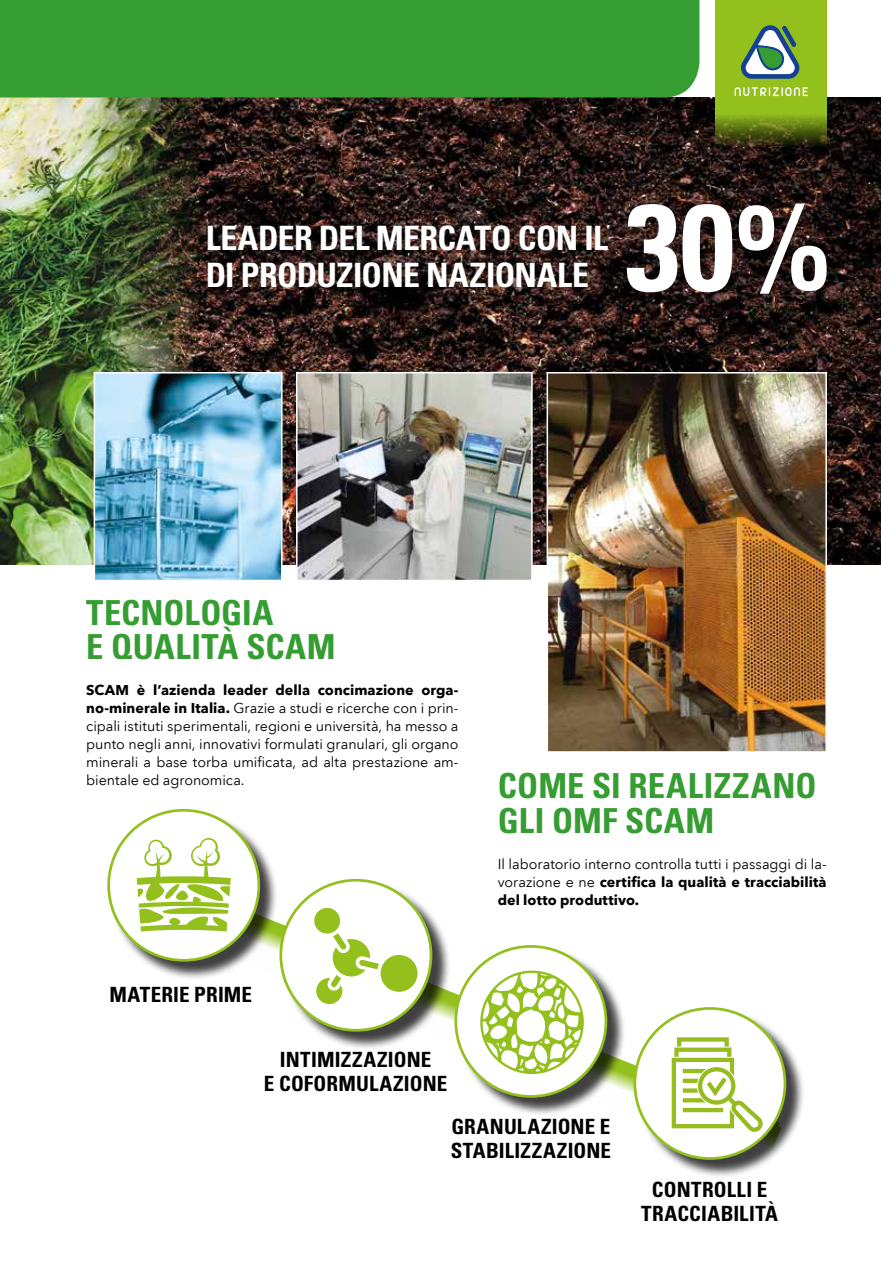
<style>
.page{position:relative;width:881px;height:1263px;background:#fff}
.page>*{position:absolute;margin:0;border:0;box-sizing:border-box;transform-origin:0 0}
.t1{font:700 condensed 123px "Univers LT Std";color:#fff}
.t2{font:700 condensed 34.5px/34.5px "Univers LT Std";letter-spacing:.01em;color:#359d31}
.t3{font:700 condensed 33.6px/37.3px "Univers LT Std";letter-spacing:-.015em;color:#fff}
.t4{font:700 condensed 21px/24px "Univers LT Std";letter-spacing:.01em;color:#000;text-align:center}
.t5{font:14.25px/18px "Avenir Next LT Pro";letter-spacing:-.005em;color:#000;text-align:justify}
.s1{font-weight:700}
</style>
<div class="page">
<img style="left:199px;top:97px;width:681px;height:467px">
<svg style="left:715px;top:0;width:111px;height:157px;fill:#94c01e"></svg>
<svg style="left:734px;top:87px;width:73px;height:9px"></svg>
<svg style="left:740px;top:25px;width:59px;height:54px"></svg>
<img style="left:0;top:97px;width:199px;height:467px">
<img style="left:549px;top:375px;width:274px;height:375px">
<div style="left:546px;top:372px;width:280px;height:381px;border:2px solid #fff"></div>
<img style="left:299px;top:375px;width:230px;height:203px">
<div style="left:296px;top:372px;width:236px;height:209px;border:2px solid #fff"></div>
<div style="left:109px;top:811px;width:169px;height:169px;background:#000;opacity:.75"></div>
<div style="left:109px;top:810px;width:150px;height:150px;background:#fff;border-radius:50%"></div>
<div style="left:107px;top:809px;width:153px;height:153px;border:3px solid #94c01e;border-radius:50%"></div>
<div style="left:635px;top:1009px;width:169px;height:169px;background:#000;opacity:.75"></div>
<div style="left:634px;top:1008px;width:150px;height:150px;background:#fff;border-radius:50%"></div>
<div style="left:633px;top:1007px;width:153px;height:153px;border:3px solid #94c01e;border-radius:50%"></div>
<div style="left:281px;top:881px;width:169px;height:169px;background:#000;opacity:.75"></div>
<div style="left:281px;top:880px;width:150px;height:150px;background:#fff;border-radius:50%"></div>
<div style="left:279px;top:879px;width:153px;height:152px;border:3px solid #94c01e;border-radius:50%"></div>
<div style="left:313px;top:907px;width:28px;height:27px;background:#94c01e;border-radius:50%"></div>
<div style="left:312px;top:906px;width:30px;height:29px;border:2px solid #fff;border-radius:50%"></div>
<svg style="left:315px;top:929px;width:64px;height:76px"></svg>
<div style="left:379px;top:954px;width:39px;height:39px;background:#94c01e;border-radius:50%"></div>
<div style="left:378px;top:953px;width:41px;height:41px;border:2px solid #fff;border-radius:50%"></div>
<div style="left:456px;top:947px;width:169px;height:169px;background:#000;opacity:.75"></div>
<div style="left:455px;top:946px;width:150px;height:150px;background:#fff;border-radius:50%"></div>
<div style="left:454px;top:945px;width:153px;height:153px;border:3px solid #94c01e;border-radius:50%"></div>
<svg style="left:481px;top:972px;width:101px;height:101px"></svg>
<div style="left:480px;top:970px;width:103px;height:104px;border:2px solid #94c01e;border-radius:50%"></div>
<svg style="left:137px;top:838px;width:94px;height:93px"></svg>
<svg style="left:671px;top:1037px;width:91px;height:95px"></svg>
<img style="left:97px;top:375px;width:182px;height:203px">
<div style="left:94px;top:372px;width:188px;height:209px;border:2px solid #fff"></div>
<div style="left:0;top:0;width:699px;height:97px;background:#359d31"></div>
<h3 class="t3" style="left:205px;top:219px;width:403px">LEADER DEL MERCATO CON IL<br>DI PRODUZIONE NAZIONALE</h3>
<h1 class="t1" style="left:625px;top:172px;width:207px">30%</h1>
<h2 class="t2" style="left:86px;top:595px;width:251px">TECNOLOGIA<br>E QUALITÀ SCAM</h2>
<p class="t5" style="left:86px;top:681px;width:374px"><span class="s1">SCAM è l’azienda leader della concimazione orga&shy;no-minerale in Italia.</span> Grazie a studi e ricerche con i prin&shy;cipali istituti sperimentali, regioni e università, ha messo a punto negli anni, innovativi formulati granulari, gli organo minerali a base torba umificata, ad alta prestazione am&shy;bientale ed agronomica.</p>
<h3 class="t4" style="left:109px;top:982px;width:144px">MATERIE PRIME</h3>
<h3 class="t4" style="left:264px;top:1048px;width:185px">INTIMIZZAZIONE<br>E COFORMULAZIONE</h3>
<h2 class="t2" style="left:497px;top:768px;width:320px">COME SI REALIZZANO<br>GLI OMF SCAM</h2>
<p class="t5" style="left:497px;top:855px;width:330px">Il laboratorio interno controlla tutti i passaggi di la&shy;vorazione e ne <span class="s1">certifica la qualità e tracciabilità del lotto produttivo.</span></p>
<h3 class="t4" style="left:450px;top:1115px;width:162px;text-align:left">GRANULAZIONE E<br>STABILIZZAZIONE</h3>
<h3 class="t4" style="left:641px;top:1177px;width:138px">CONTROLLI E<br>TRACCIABILITÀ</h3>
</div>
